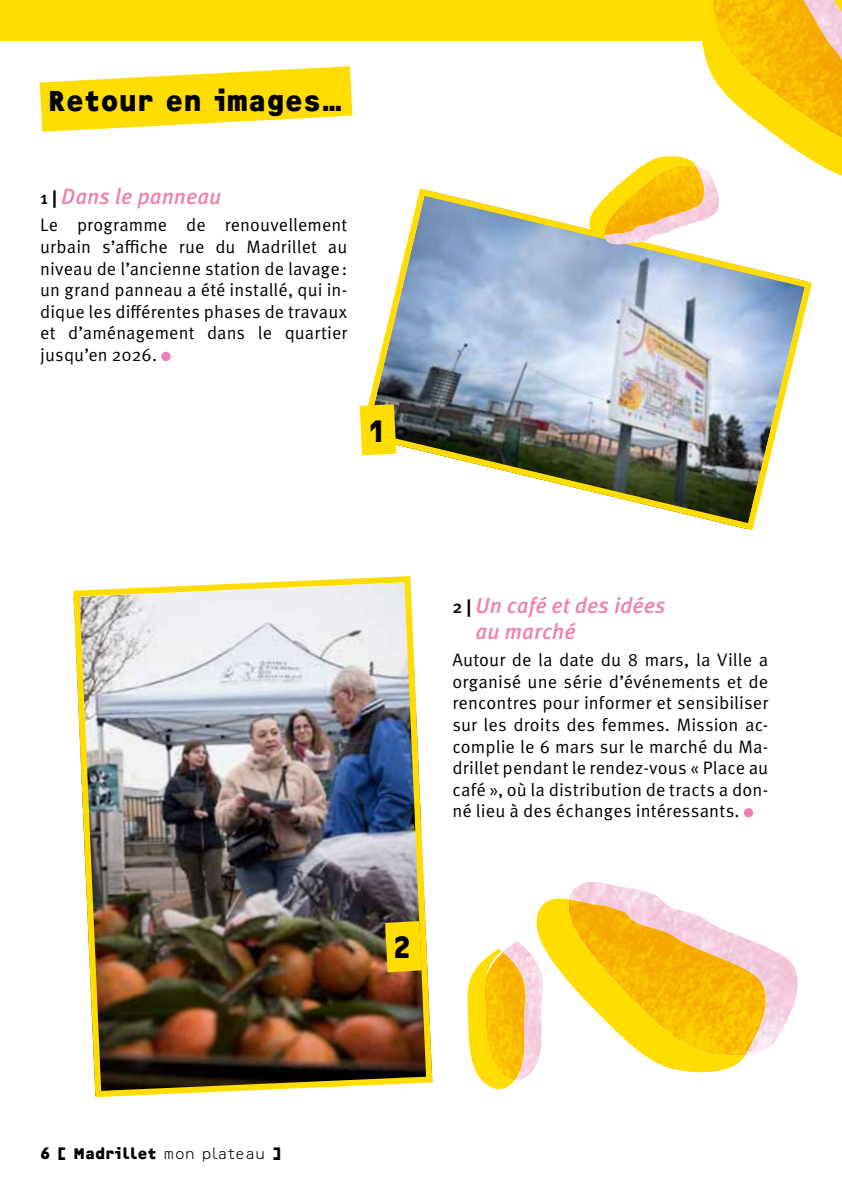
<style>
.page{position:relative;width:842px;height:1191px;background:#fff}
.page>*{position:absolute;margin:0;border:0;box-sizing:border-box;transform-origin:0 0}
.t1{font:700 30px "OCRF";color:#000;scale:.96 1}
.t2{font:italic 500 22px/26.4px "Meta Pro";color:#ef80b1}
.t3{font:18px/21.6px "Meta Pro Norm";letter-spacing:.005em;color:#000;text-align:justify}
.t4{font:700 16px "OCRF";color:#000}
.s1{font-style:normal;font-size:18px;color:#000}
.s2{font-weight:700;font-style:normal;font-size:18px;color:#000}
.s3{font-weight:300}
</style>
<div class="page">
<div style="left:0;top:0;width:842px;height:40px;background:#fd0"></div>
<div style="left:161px;top:352px;width:10px;height:9px;background:#ef80b1;border-radius:50%"></div>
<svg style="left:40px;top:66px;width:312px;height:66px"></svg>
<img style="left:359px;top:188px;width:453px;height:343px">
<img style="left:604px;top:235px;width:115px;height:9px">
<img style="left:73px;top:576px;width:360px;height:522px">
<svg style="left:385px;top:921px;width:37px;height:51px;background:#f4d203"></svg>
<svg style="left:360px;top:404px;width:36px;height:51px;background:#f8d90d"></svg>
<div style="left:744px;top:808px;width:9px;height:9px;background:#ef80b1;border-radius:50%"></div>
<svg style="left:467px;top:948px;width:47px;height:142px"></svg>
<img style="left:503px;top:941px;width:33px;height:140px">
<img style="left:484px;top:952px;width:42px;height:128px">
<svg style="left:536px;top:898px;width:209px;height:175px"></svg>
<img style="left:569px;top:882px;width:206px;height:166px">
<img style="left:568px;top:899px;width:199px;height:157px">
<svg style="left:589px;top:40px;width:253px;height:195px"></svg>
<img style="left:713px;top:0;width:129px;height:138px">
<h1 class="t1" style="left:48px;top:81px;width:309px">Retour en images…</h1>
<p class="t2" style="left:40px;top:182px;width:183px"><span class="s1">1</span> <span class="s2">|</span> Dans le panneau</p>
<p class="t3" style="left:40px;top:213px;width:309px">Le programme de renouvellement urbain s’affiche rue du Madrillet au niveau de l’ancienne station de lavage: un grand panneau a été installé, qui in&shy;dique les différentes phases de travaux et d’aménagement dans le quartier jusqu’en 2026.</p>
<h1 class="t1" style="left:367px;top:412px;width:21px">1</h1>
<p class="t2" style="left:476px;top:590px;width:192px;text-indent:-23px"><span class="s1">2</span> <span class="s2">|</span> Un café et des idées au marché</p>
<p class="t3" style="left:452px;top:648px;width:317px">Autour de la date du 8 mars, la Ville a organisé une série d’événements et de rencontres pour informer et sensibiliser sur les droits des femmes. Mission ac&shy;complie le 6 mars sur le marché du Ma&shy;drillet pendant le rendez-vous « Place au café », où la distribution de tracts a don&shy;né lieu à des échanges intéressants.</p>
<h1 class="t1" style="left:393px;top:928px;width:21px">2</h1>
<p class="t4" style="left:40px;top:1142px;width:243px">6 [ Madrillet <span class="s3">mon plateau</span> ]</p>
</div>
